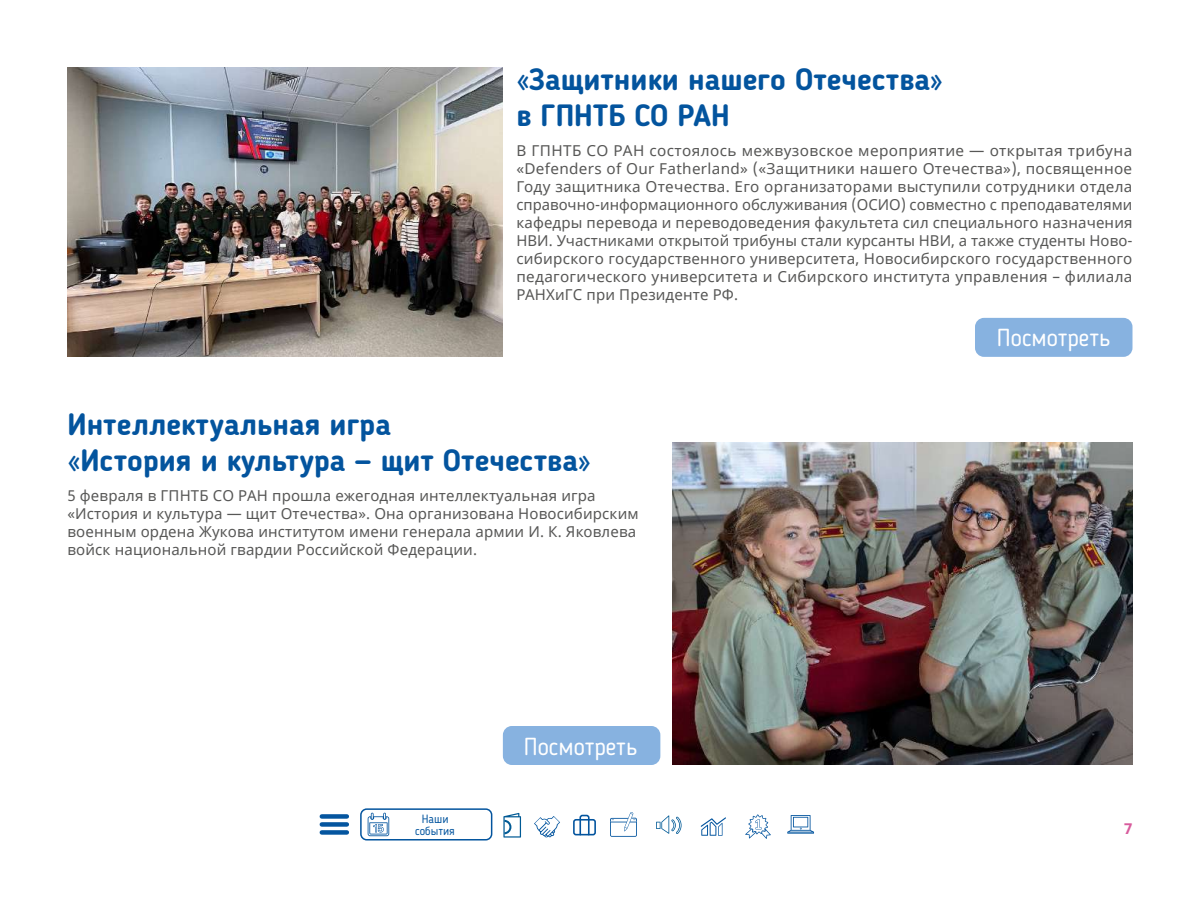
<style>
.page{position:relative;width:1200px;height:900px;background:#fff}
.page>*{position:absolute;margin:0;border:0;box-sizing:border-box;transform-origin:0 0}
.t1{font:700 30px/36px "Blogger Sans";color:#03549e}
.t2{font:24px "Blogger Sans";color:#fff}
.t3{font:15px/18px "Noto Sans";letter-spacing:.01em;color:#575756;text-align:justify}
.t4{font:700 15px "Noto Sans";color:#d85c9d}
.t5{font:11.7px/12.6px "Blogger Sans";color:#04559f;text-align:center}
</style>
<div class="page">
<svg style="left:610px;top:812px;width:27px;height:25px"></svg>
<div style="left:360px;top:808px;width:132px;height:33px;border:2px solid #03549e;border-radius:6px"></div>
<svg style="left:368px;top:813px;width:21px;height:23px"></svg>
<svg style="left:534px;top:816px;width:26px;height:22px"></svg>
<svg style="left:745px;top:815px;width:26px;height:24px"></svg>
<svg style="left:700px;top:817px;width:26px;height:19px"></svg>
<svg style="left:787px;top:815px;width:27px;height:19px"></svg>
<div style="left:322px;top:814px;width:25px;height:5px;background:#04559f"></div>
<div style="left:322px;top:822px;width:25px;height:5px;background:#04559f"></div>
<div style="left:322px;top:830px;width:25px;height:5px;background:#04559f"></div>
<svg style="left:503px;top:813px;width:18px;height:25px"></svg>
<svg style="left:656px;top:815px;width:26px;height:19px"></svg>
<div style="left:573px;top:819px;width:23px;height:16px;border:2px solid #03549e;border-radius:2px"></div>
<svg style="left:579px;top:815px;width:11px;height:21px"></svg>
<img style="left:68px;top:68px;width:435px;height:289px">
<div style="left:975px;top:318px;width:157px;height:39px;background:#87b2e0;border-radius:9px"></div>
<img style="left:672px;top:442px;width:460px;height:323px">
<div style="left:503px;top:726px;width:157px;height:39px;background:#87b2e0;border-radius:9px"></div>
<h1 class="t1" style="left:516px;top:62px;width:428px">«Защитники нашего Отечества» в ГПНТБ СО РАН</h1>
<p class="t3" style="left:516px;top:142px;width:618px">В ГПНТБ СО РАН состоялось межвузовское мероприятие — открытая трибуна «Defenders of Our Fatherland» («Защитники нашего Отечества»), посвященное Году защитника Отечества. Его организаторами выступили сотрудники отдела справочно-информационного обслуживания (ОСИО) совместно с преподавателями кафедры перевода и переводоведения факультета сил специального назначения НВИ. Участниками открытой трибуны стали курсанты НВИ, а также студенты Ново&shy;сибирского государственного университета, Новосибирского государственного педагогического университета и Сибирского института управления – филиала РАНХиГС при Президенте РФ.</p>
<h1 class="t1" style="left:68px;top:407px;width:525px">Интеллектуальная игра<br>«История и культура — щит Отечества»</h1>
<p class="t3" style="left:68px;top:487px;width:573px;text-align:left">5 февраля в ГПНТБ СО РАН прошла ежегодная интеллектуальная игра «История и культура — щит Отечества». Она организована Новосибирским военным ордена Жукова институтом имени генерала армии И. К. Яковлева войск национальной гвардии Российской Федерации.</p>
<h2 class="t2" style="left:524px;top:732px;width:115px">Посмотреть</h2>
<h2 class="t2" style="left:997px;top:324px;width:115px">Посмотреть</h2>
<p class="t5" style="left:415px;top:812px;width:41px">Наши события</p>
<p class="t4" style="left:1124px;top:817px;width:10px">7</p>
</div>
